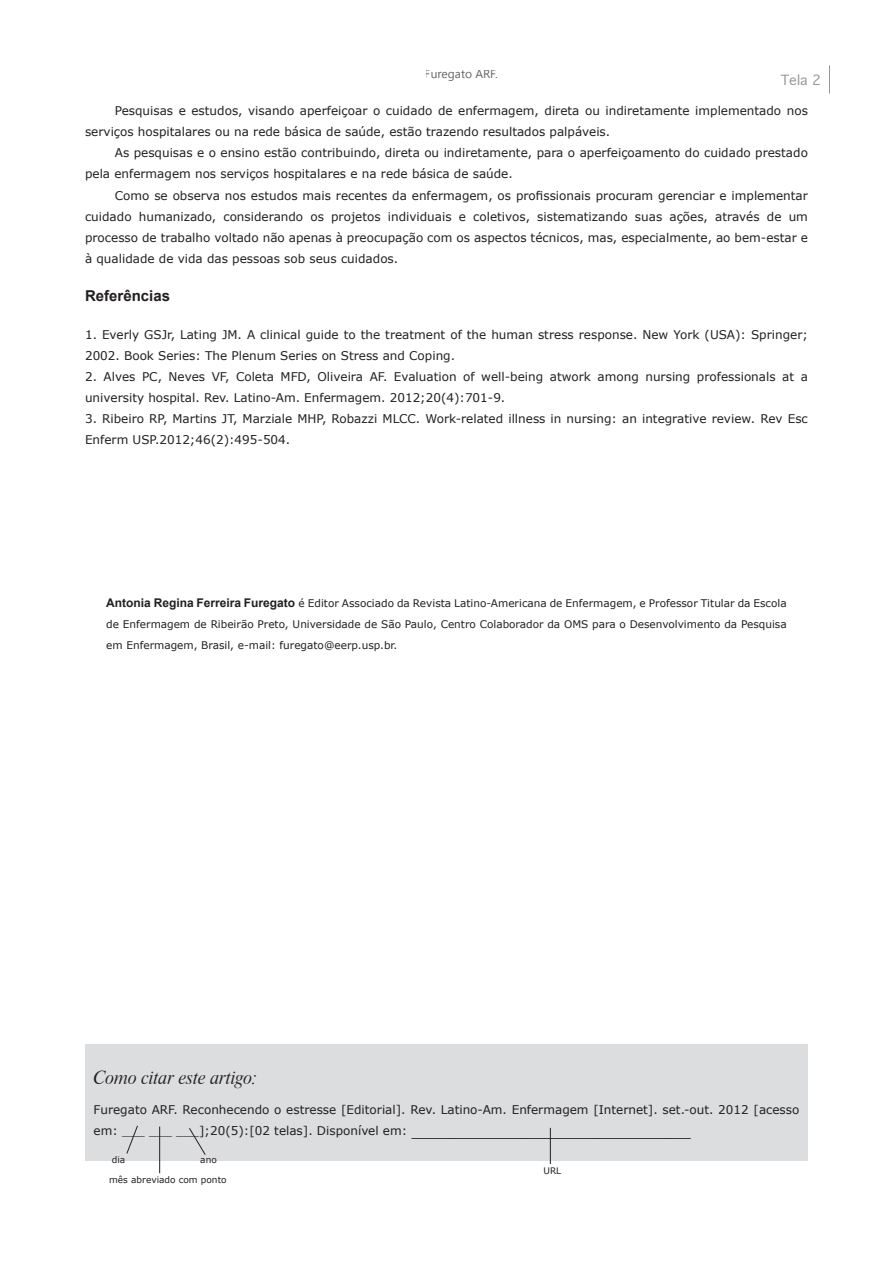
<style>
.page{position:relative;width:893px;height:1263px;background:#fff}
.page>*{position:absolute;margin:0;border:0;box-sizing:border-box;transform-origin:0 0}
.t1{font:18px "Dutch 801 BT Italic Headline";color:#231f20}
._13__Seção{font:700 15px "Arial";color:#231f20}
.t2{font:13.5px "Geneva";color:#6c6d70}
._16__Texto{font:12px/21px "Verdana";color:#231f20}
._18__Referências{font:12px/21px "Verdana";color:#231f20}
.t3{font:12px "Segoe UI";color:#231f20}
.t4{font:10.5px/21px "Verdana";color:#231f20;text-align:justify}
._18__Referências-2{font:9px "Verdana";color:#231f20}
.s1{font-family:"Arial";font-weight:700;font-size:12px}
.s2{font-family:"Times New Roman";font-size:18px}
</style>
<div class="page">
<svg style="left:829px;top:65px;width:1px;height:29px"></svg>
<div style="left:85px;top:1044px;width:723px;height:117px;background:#dcdddf"></div>
<svg style="left:126px;top:1125px;width:12px;height:29px"></svg>
<hr style="left:159px;top:1126px;width:1px;height:47px;background:#231f20">
<svg style="left:189px;top:1128px;width:17px;height:27px"></svg>
<hr style="left:550px;top:1128px;width:1px;height:36px;background:#231f20">
<p class="t3" style="left:425px;top:66px;width:74px">Furegato ARF.</p>
<p class="t2" style="left:781px;top:71px;width:42px">Tela 2</p>
<p class="_16__Texto" style="left:85px;top:100px;width:724px;text-indent:30px">Pesquisas e estudos, visando aperfeiçoar o cuidado de enfermagem, direta ou indiretamente implementado nos serviços hospitalares ou na rede básica de saúde, estão trazendo resultados palpáveis.</p>
<p class="_16__Texto" style="left:85px;top:142px;width:724px;text-indent:30px">As pesquisas e o ensino estão contribuindo, direta ou indiretamente, para o aperfeiçoamento do cuidado prestado pela enfermagem nos serviços hospitalares e na rede básica de saúde.</p>
<p class="_16__Texto" style="left:85px;top:184px;width:724px;text-align:justify;text-indent:30px">Como se observa nos estudos mais recentes da enfermagem, os profissionais procuram gerenciar e implementar cuidado humanizado, considerando os projetos individuais e coletivos, sistematizando suas ações, através de um processo de trabalho voltado não apenas à preocupação com os aspectos técnicos, mas, especialmente, ao bem-estar e à qualidade de vida das pessoas sob seus cuidados.</p>
<p class="_13__Seção" style="left:85px;top:285px;width:87px">Referências</p>
<p class="_18__Referências" style="left:85px;top:323px;width:724px">1. Everly GSJr, Lating JM. A clinical guide to the treatment of the human stress response. New York (USA): Springer;<br>2002. Book Series: The Plenum Series on Stress and Coping.</p>
<p class="_18__Referências" style="left:85px;top:365px;width:724px">2. Alves PC, Neves VF, Coleta MFD, Oliveira AF. Evaluation of well-being atwork among nursing professionals at a university hospital. Rev. Latino-Am. Enfermagem. 2012;20(4):701-9.</p>
<p class="_18__Referências" style="left:85px;top:407px;width:724px">3. Ribeiro RP, Martins JT, Marziale MHP, Robazzi MLCC. Work-related illness in nursing: an integrative review. Rev Esc<br>Enferm USP.2012;46(2):495-504.</p>
<p class="t4" style="left:106px;top:593px;width:682px"><span class="s1">Antonia Regina Ferreira Furegato</span> é Editor Associado da Revista Latino-Americana de Enfermagem, e Professor Titular da Escola de Enfermagem de Ribeirão Preto, Universidade de São Paulo, Centro Colaborador da OMS para o Desenvolvimento da Pesquisa em Enfermagem, Brasil, e-mail: furegato@eerp.usp.br.</p>
<p class="t1" style="left:94px;top:1067px;width:165px">Como citar este artigo:</p>
<p class="_16__Texto" style="left:94px;top:1099px;width:707px">Furegato ARF. Reconhecendo o estresse [Editorial]. Rev. Latino-Am. Enfermagem [Internet]. set.-out. 2012 [acesso em: ___ ___ ___];20(5):[02 telas]. Disponível em: <span class="s2">_______________________________</span></p>
<p class="_18__Referências-2" style="left:112px;top:1154px;width:15px">dia</p>
<p class="_18__Referências-2" style="left:109px;top:1173px;width:119px">mês abreviado com ponto</p>
<p class="_18__Referências-2" style="left:200px;top:1154px;width:18px">ano</p>
<p class="_18__Referências-2" style="left:543px;top:1164px;width:19px">URL</p>
</div>
